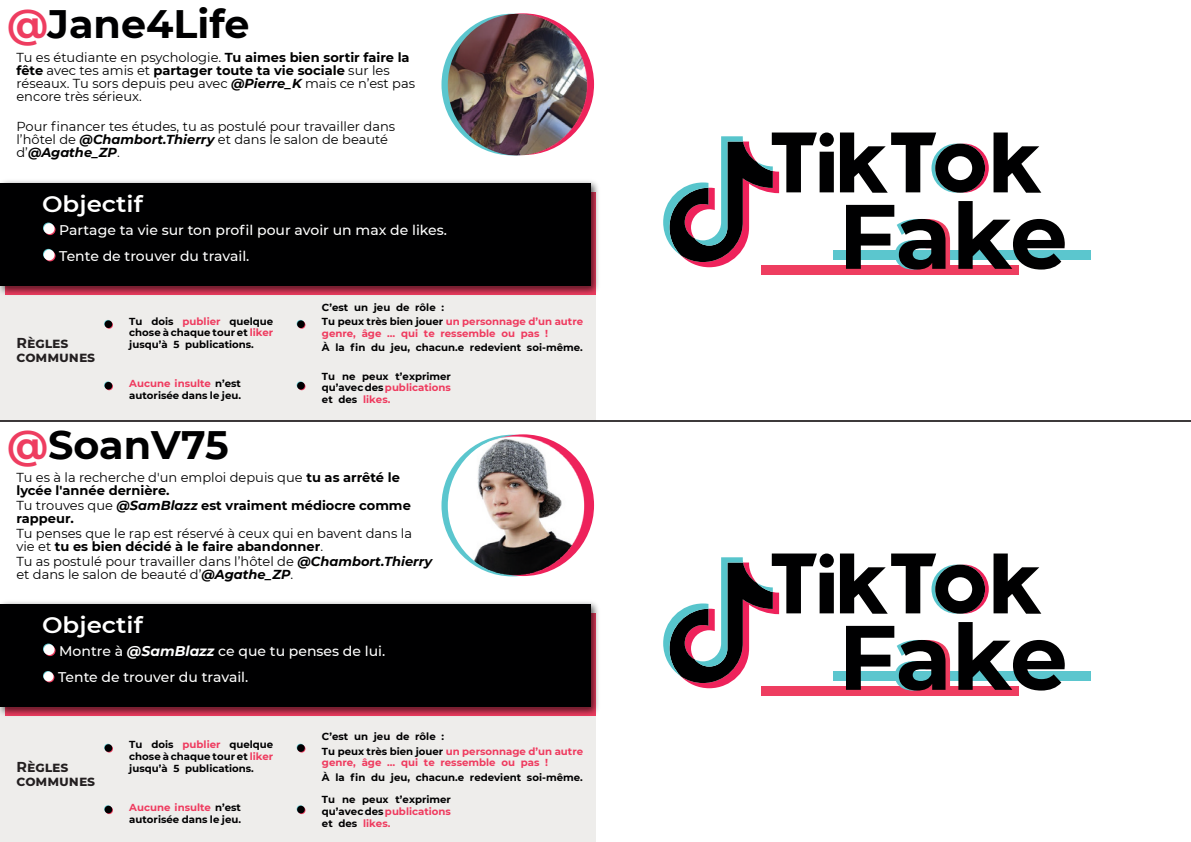
<style>
.page{position:relative;width:1191px;height:842px;background:#fff}
.page>*{position:absolute;margin:0;border:0;box-sizing:border-box;transform-origin:0 0}
.t1{font:700 91.3px "Montserrat";letter-spacing:-.015em;color:#000001}
.t2{font:700 39.7px "Montserrat";color:#000001}
.t3{font:600 22.3px "Montserrat";color:#fff;scale:1.1 1}
.t4{font:700 14.3px/14px "Montserrat";letter-spacing:-.005em;color:#231f20}
.t5{font:500 14px/26.3px "Montserrat";color:#fff}
.t6{font:13px/13px "Montserrat";color:#000001}
.t7{font:700 13px/13px "Montserrat";color:#000001}
.t8{font:700 10.2px/11.6px "Montserrat";color:#000001}
.t9{font:700 10.2px "Montserrat";color:#ee3b5f}
.s1{color:#ee3d60}
.s2{font-weight:700}
.s3{font-weight:700;font-style:italic}
.s4{color:#ee3b5f}
.s5{font-weight:400}
.s6{font-style:italic}
</style>
<div class="page">
<div style="left:0;top:236px;width:595px;height:185px;background:#eeedeb"></div>
<div style="left:0;top:657px;width:595px;height:185px;background:#eeedeb"></div>
<div style="left:298px;top:321px;width:7px;height:8px;background:#d03554;border-radius:50%"></div>
<div style="left:297px;top:320px;width:8px;height:8px;background:#000001;border-radius:50%"></div>
<div style="left:104px;top:320px;width:8px;height:7px;background:#4b9ba2;border-radius:50%"></div>
<svg style="left:105px;top:321px;width:8px;height:8px"></svg>
<div style="left:105px;top:320px;width:7px;height:8px;background:#000001;border-radius:50%"></div>
<div style="left:297px;top:381px;width:7px;height:8px;background:#4fa1a8;border-radius:50%"></div>
<div style="left:297px;top:382px;width:8px;height:8px;background:#000001;border-radius:50%"></div>
<svg style="left:104px;top:381px;width:8px;height:8px"></svg>
<div style="left:105px;top:383px;width:8px;height:7px;background:#cd3452;border-radius:50%"></div>
<div style="left:105px;top:382px;width:7px;height:8px;background:#000001;border-radius:50%"></div>
<div style="left:297px;top:744px;width:8px;height:8px;background:#000001;border-radius:50%"></div>
<div style="left:104px;top:744px;width:8px;height:7px;background:#3c8489;border-radius:50%"></div>
<div style="left:105px;top:745px;width:8px;height:7px;background:#9b273f;border-radius:50%"></div>
<div style="left:105px;top:744px;width:7px;height:8px;background:#000001;border-radius:50%"></div>
<div style="left:297px;top:805px;width:7px;height:8px;background:#40898f;border-radius:50%"></div>
<div style="left:298px;top:806px;width:7px;height:8px;background:#93253b;border-radius:50%"></div>
<div style="left:297px;top:806px;width:8px;height:7px;background:#000001;border-radius:50%"></div>
<svg style="left:105px;top:806px;width:8px;height:8px"></svg>
<div style="left:105px;top:806px;width:7px;height:7px;background:#000001;border-radius:50%"></div>
<div style="left:833px;top:671px;width:258px;height:10px;background:#5bc6ce"></div>
<div style="left:761px;top:686px;width:258px;height:9px;background:#ee3d60"></div>
<svg style="left:663px;top:553px;width:378px;height:137px"></svg>
<img style="left:0;top:602px;width:599px;height:115px">
<div style="left:0;top:604px;width:590px;height:103px;background:#000001"></div>
<svg style="left:43px;top:643px;width:11px;height:11px"></svg>
<svg style="left:45px;top:645px;width:11px;height:11px"></svg>
<div style="left:44px;top:644px;width:10px;height:11px;background:#fff;border-radius:50%"></div>
<svg style="left:43px;top:671px;width:10px;height:10px"></svg>
<div style="left:44px;top:672px;width:9px;height:9px;background:#fff;border-radius:50%"></div>
<svg style="left:441px;top:435px;width:142px;height:141px"></svg>
<svg style="left:452px;top:434px;width:142px;height:142px"></svg>
<img style="left:448px;top:435px;width:142px;height:142px;border-radius:50%">
<div style="left:833px;top:251px;width:258px;height:9px;background:#5bc6ce"></div>
<div style="left:761px;top:265px;width:258px;height:9px;background:#ee3d60"></div>
<svg style="left:663px;top:133px;width:378px;height:137px"></svg>
<img style="left:0;top:181px;width:599px;height:115px">
<div style="left:0;top:183px;width:590px;height:103px;background:#000001"></div>
<div style="left:43px;top:223px;width:11px;height:10px;background:#85d4da;border-radius:50%"></div>
<svg style="left:45px;top:224px;width:11px;height:11px"></svg>
<div style="left:44px;top:223px;width:10px;height:11px;background:#fff;border-radius:50%"></div>
<svg style="left:43px;top:249px;width:11px;height:11px"></svg>
<svg style="left:45px;top:251px;width:11px;height:10px"></svg>
<div style="left:44px;top:250px;width:10px;height:10px;background:#fff;border-radius:50%"></div>
<svg style="left:441px;top:14px;width:142px;height:141px"></svg>
<svg style="left:452px;top:13px;width:142px;height:142px"></svg>
<img style="left:448px;top:14px;width:142px;height:142px;border-radius:50%">
<hr style="left:0;top:420px;width:1191px;height:1px;background:#231f20">
<h2 class="t2" style="left:7px;top:-1px;width:244px"><span class="s1">@</span>Jane4Life</h2>
<p class="t6" style="left:16px;top:51px;width:400px">Tu es étudiante en psychologie. <span class="s2">Tu aimes bien sortir faire la fête</span> avec tes amis et <span class="s2">partager toute ta vie sociale</span> sur les réseaux. Tu sors depuis peu avec <span class="s3">@Pierre_K</span> mais ce n’est pas encore très sérieux.</p>
<p class="t6" style="left:16px;top:120px;width:380px">Pour financer tes études, tu as postulé pour travailler dans l’hôtel de <span class="s3">@Chambort.Thierry</span> et dans le salon de beauté d’<span class="s3">@Agathe_ZP</span>.</p>
<h3 class="t3" style="left:42px;top:190px;width:93px">Objectif</h3>
<p class="t5" style="left:59px;top:217px;width:389px">Partage ta vie sur ton profil pour avoir un max de likes.<br>Tente de trouver du travail.</p>
<p class="t4" style="left:17px;top:336px;width:80px">Règles communes</p>
<p class="t8" style="left:129px;top:315px;width:146px;text-align:justify">Tu dois <span class="s4">publier</span> quelque chose à chaque tour et <span class="s4">liker </span>jusqu’à 5 publications.</p>
<p class="t8" style="left:129px;top:378px;width:113px"><span class="s4">Aucune insulte</span> n’est autorisée dans le jeu.</p>
<h2 class="t2" style="left:7px;top:420px;width:223px"><span class="s1">@</span>SoanV75</h2>
<p class="t8" style="left:322px;top:300px;width:263px;line-height:14.4px">C’est un jeu de rôle :<br>Tu peux très bien jouer <span class="s4">un personnage d’un autre</span></p>
<p class="t9" style="left:322px;top:327px;width:228px">genre, âge … qui te ressemble ou pas !</p>
<p class="t8" style="left:322px;top:342px;width:262px">À la fin du jeu, chacun.e redevient soi-même.</p>
<p class="t8" style="left:322px;top:370px;width:130px;text-align:justify">Tu ne peux t’exprimer qu’avecdes<span class="s4">publications </span>et des <span class="s4">likes.</span></p>
<p class="t6" style="left:16px;top:471px;width:385px">Tu es à la recherche d'un emploi depuis que <span class="s2">tu as arrêté le lycée l'année dernière.</span></p>
<p class="t7" style="left:16px;top:499px;width:396px"><span class="s5">Tu trouves que</span> <span class="s6">@SamBlazz</span> est vraiment médiocre comme rappeur.</p>
<p class="t6" style="left:16px;top:527px;width:397px">Tu penses que le rap est réservé à ceux qui en bavent dans la vie et <span class="s2">tu es bien décidé à le faire abandonner</span>.</p>
<p class="t6" style="left:16px;top:555px;width:417px">Tu as postulé pour travailler dans l’hôtel de <span class="s3">@Chambort.Thierry </span>et dans le salon de beauté d’<span class="s3">@Agathe_ZP</span>.</p>
<h3 class="t3" style="left:42px;top:611px;width:93px">Objectif</h3>
<p class="t5" style="left:58px;top:638px;width:329px">Montre à <span class="s3">@SamBlazz</span> ce que tu penses de lui.<br>Tente de trouver du travail.</p>
<p class="t4" style="left:17px;top:760px;width:80px">Règles communes</p>
<p class="t8" style="left:129px;top:739px;width:146px;text-align:justify">Tu dois <span class="s4">publier</span> quelque chose à chaque tour et <span class="s4">liker </span>jusqu’à 5 publications.</p>
<p class="t8" style="left:129px;top:802px;width:113px"><span class="s4">Aucune insulte</span> n’est autorisée dans le jeu.</p>
<p class="t8" style="left:322px;top:729px;width:263px;line-height:14.4px">C’est un jeu de rôle :<br>Tu peux très bien jouer <span class="s4">un personnage d’un autre</span></p>
<p class="t9" style="left:322px;top:756px;width:228px">genre, âge … qui te ressemble ou pas !</p>
<p class="t8" style="left:322px;top:771px;width:262px">À la fin du jeu, chacun.e redevient soi-même.</p>
<p class="t8" style="left:322px;top:794px;width:130px;text-align:justify">Tu ne peux t’exprimer qu’avecdes<span class="s4">publications </span>et des <span class="s4">likes.</span></p>
<h1 class="t1" style="left:838px;top:180px;width:231px">Fake</h1>
<h1 class="t1" style="left:838px;top:601px;width:231px">Fake</h1>
</div>
